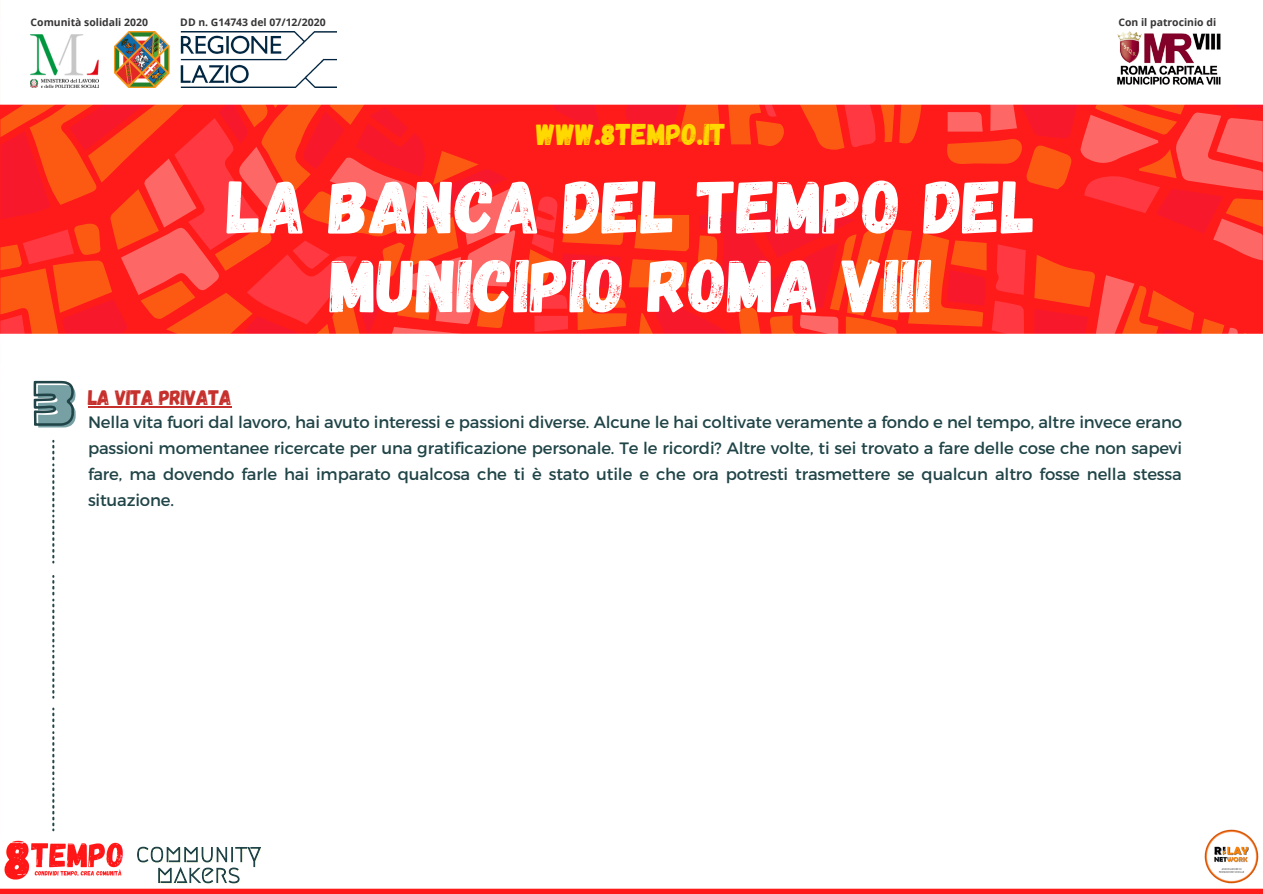
<style>
.page{position:relative;width:1263px;height:894px;background:#fff}
.page>*{position:absolute;margin:0;border:0;box-sizing:border-box;transform-origin:0 0}
.t1{font:75px/78.8px "Gagalin";color:#fff;text-align:center}
.t2{font:67.35px "Cubao Free Regular";color:#76a0a3}
.t3{font:30px "Gagalin";color:#ffd900}
.t4{font:21px "Gagalin";letter-spacing:-.02em;color:#c6302c}
.t5{font:16.5px/25.8px "Montserrat";letter-spacing:-.01em;color:#204447;text-align:justify}
.t6{font:700 10.35px "Open Sans";color:#373535}
</style>
<div class="page">
<svg style="left:0;top:105px;width:1263px;height:228px;fill:#ff1b19"></svg>
<img style="left:4px;top:840px;width:119px;height:40px">
<svg style="left:137px;top:846px;width:124px;height:37px"></svg>
<img style="left:31px;top:34px;width:68px;height:54px">
<img style="left:114px;top:31px;width:223px;height:56px">
<img style="left:1116px;top:31px;width:105px;height:54px">
<img style="left:1204px;top:829px;width:55px;height:55px">
<svg style="left:52px;top:440px;width:2px;height:123px"></svg>
<hr style="left:88px;top:406px;width:143px;height:1px;background:#c6302c">
<svg style="left:52px;top:575px;width:2px;height:123px"></svg>
<svg style="left:52px;top:707px;width:2px;height:124px"></svg>
<svg style="left:33px;top:380px;width:41px;height:46px"></svg>
<p class="t6" style="left:31px;top:15px;width:119px">Comunità solidali 2020</p>
<p class="t6" style="left:180px;top:15px;width:147px">DD n. G14743 del 07/12/2020</p>
<p class="t6" style="left:1118px;top:15px;width:99px">Con il patrocinio di</p>
<h3 class="t3" style="left:536px;top:115px;width:191px">WWW.8TEMPO.IT</h3>
<h1 class="t1" style="left:227px;top:164px;width:809px">LA BANCA DEL TEMPO DEL<br>MUNICIPIO ROMA VIII</h1>
<h2 class="t2" style="left:36px;top:373px;width:43px">3</h2>
<p class="t4" style="left:88px;top:384px;width:145px">LA VITA PRIVATA</p>
<p class="t5" style="left:88px;top:408px;width:1096px">Nella vita fuori dal lavoro, hai avuto interessi e passioni diverse. Alcune le hai coltivate veramente a fondo e nel tempo, altre invece erano passioni momentanee ricercate per una gratificazione personale. Te le ricordi? Altre volte, ti sei trovato a fare delle cose che non sapevi fare, ma dovendo farle hai imparato qualcosa che ti è stato utile e che ora potresti trasmettere se qualcun altro fosse nella stessa situazione.</p>
</div>
